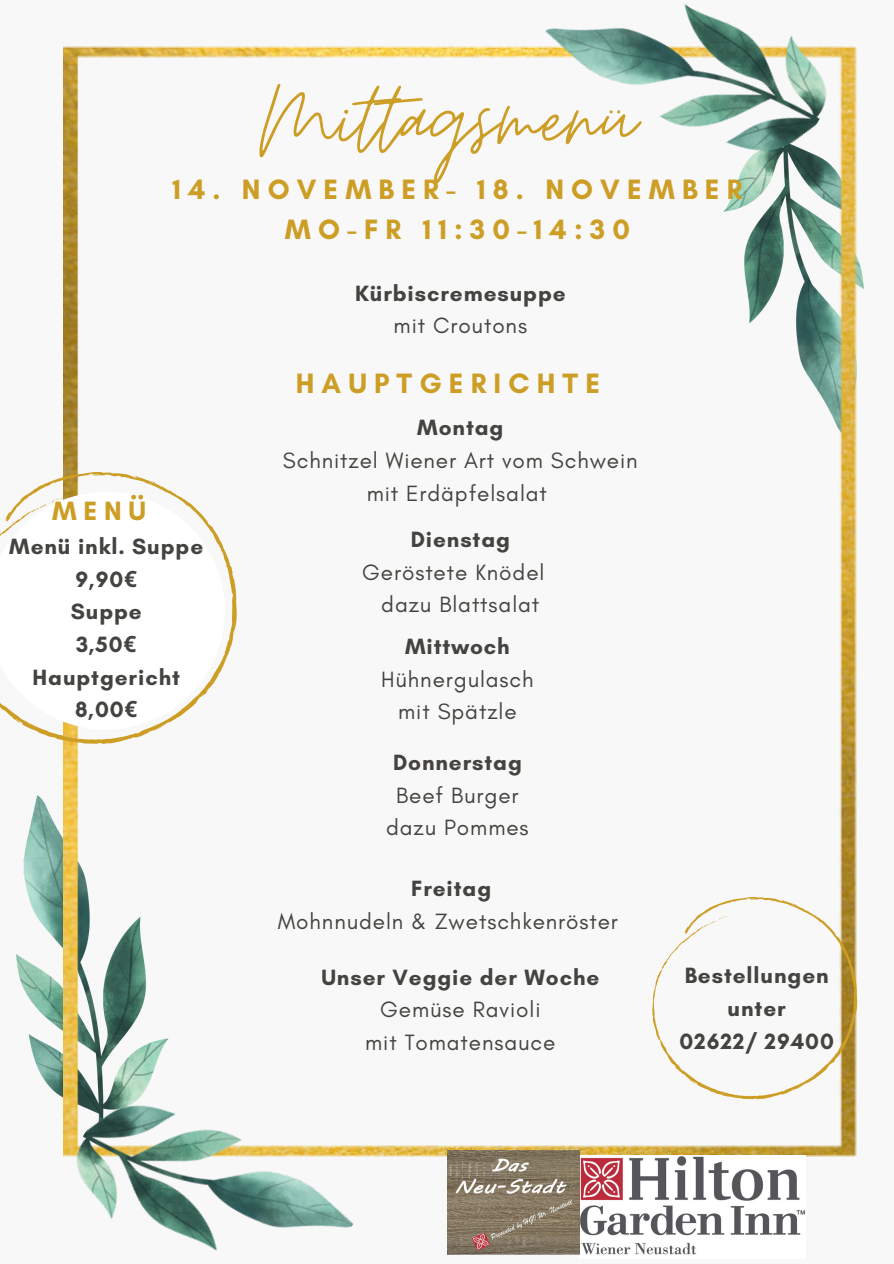
<style>
.page{position:relative;width:894px;height:1264px;background:#fff}
.page>*{position:absolute;margin:0;border:0;box-sizing:border-box;transform-origin:0 0}
.t1{font:108.15px "Moon Time";color:#cd9e25}
.t2{font:700 28.5px/39.5px "Glacial Indifference";letter-spacing:.25em;color:#cd9e25;text-align:center}
.t3{font:700 27px "Glacial Indifference";color:#cd9e25}
.t4{font:22.5px/32.7px "Glacial Indifference";letter-spacing:.04em;color:#44433f;text-align:center}
.t5{font:700 22.5px/32.7px "Glacial Indifference";letter-spacing:.04em;color:#44433f;text-align:center}
.s1{font-family:"Noto Sans"}
</style>
<div class="page">
<div style="left:0;top:0;width:893px;height:1263px;background:#f8f8f8"></div>
<img style="left:16px;top:795px;width:48px;height:296px">
<img style="left:856px;top:126px;width:6px;height:308px">
<img style="left:64px;top:47px;width:792px;height:1109px">
<img style="left:536px;top:4px;width:312px;height:182px">
<img style="left:579px;top:1155px;width:225px;height:100px">
<img style="left:54px;top:1070px;width:308px;height:181px">
<svg style="left:31px;top:472px;width:206px;height:272px"></svg>
<svg style="left:0;top:492px;width:225px;height:237px"></svg>
<svg style="left:652px;top:897px;width:204px;height:202px"></svg>
<img style="left:448px;top:1150px;width:131px;height:104px">
<h1 class="t1" style="left:259px;top:53px;width:378px">Mit agsmenü</h1>
<p class="t2" style="left:172px;top:170px;width:571px">14. NOVEMBER- 18. NOVEMBER<br>MO-FR 11:30-14:30</p>
<p class="t3" style="left:52px;top:494px;width:95px">MENÜ</p>
<p class="t5" style="left:9px;top:530px;width:195px">Menü inkl. Suppe<br>9,90<span class="s1">€</span></p>
<p class="t5" style="left:33px;top:595px;width:149px">Suppe<br>3,50<span class="s1">€<br></span>Hauptgericht<br>8,00<span class="s1">€</span></p>
<p class="t5" style="left:355px;top:276px;width:212px">Kürbiscremesuppe</p>
<p class="t4" style="left:393px;top:309px;width:135px">mit Croutons</p>
<p class="t2" style="left:296px;top:363px;width:305px">HAUPTGERICHTE</p>
<p class="t5" style="left:417px;top:411px;width:88px">Montag</p>
<p class="t4" style="left:283px;top:444px;width:356px">Schnitzel Wiener Art vom Schwein mit Erdäpfelsalat</p>
<p class="t5" style="left:410px;top:522px;width:101px">Dienstag</p>
<p class="t4" style="left:362px;top:555px;width:184px;text-align:right">Geröstete Knödel dazu Blattsalat</p>
<p class="t5" style="left:405px;top:629px;width:106px">Mittwoch</p>
<p class="t4" style="left:381px;top:662px;width:154px">Hühnergulasch mit Spätzle</p>
<p class="t5" style="left:393px;top:745px;width:130px">Donnerstag</p>
<p class="t4" style="left:386px;top:778px;width:144px">Beef Burger dazu Pommes</p>
<p class="t5" style="left:411px;top:871px;width:82px">Freitag</p>
<p class="t4" style="left:278px;top:904px;width:341px">Mohnnudeln &amp; Zwetschkenröster</p>
<p class="t5" style="left:321px;top:960px;width:279px">Unser Veggie der Woche</p>
<p class="t4" style="left:365px;top:993px;width:192px">Gemüse Ravioli mit Tomatensauce</p>
<p class="t5" style="left:679px;top:959px;width:156px">Bestellungen unter<br>02622/ 29400</p>
</div>
